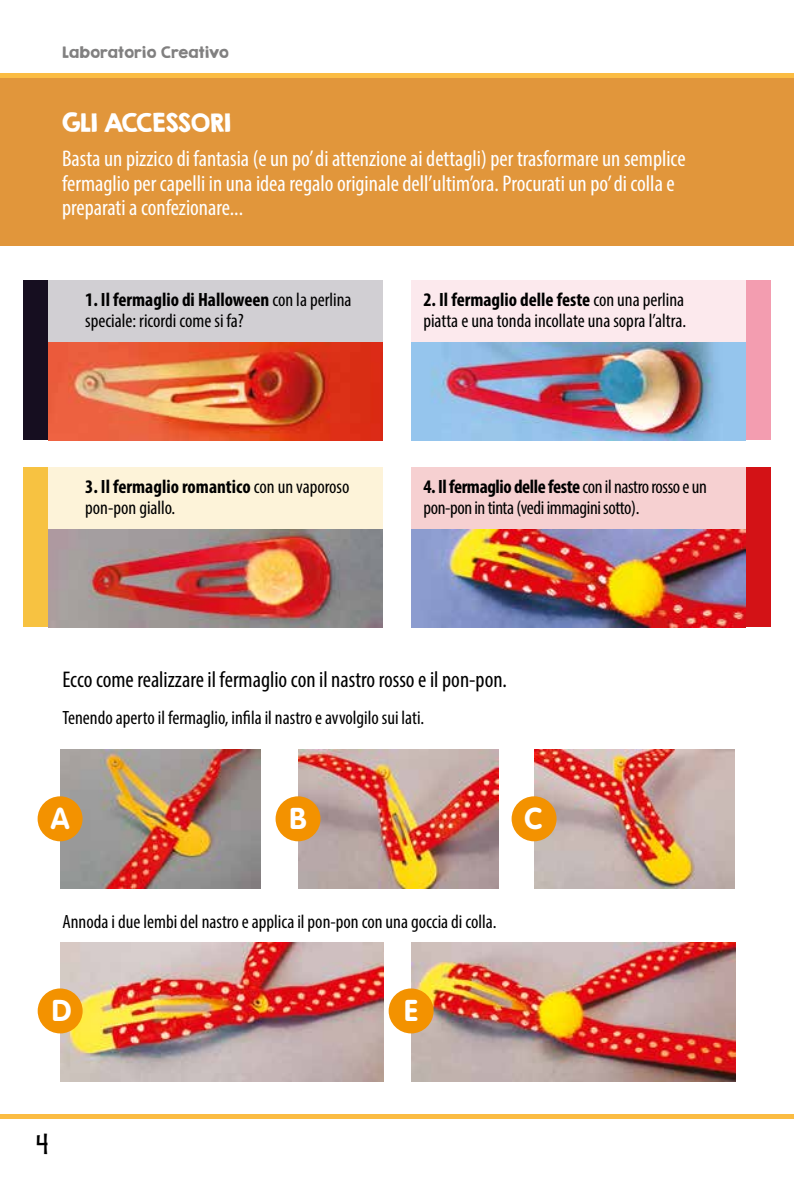
<style>
.page{position:relative;width:794px;height:1191px;background:#fff}
.page>*{position:absolute;margin:0;border:0;box-sizing:border-box;transform-origin:0 0}
.t1{font:700 29.75px "VAG Rounded";color:#fff}
.t2{font:condensed 22.75px/24.5px "Myriad Pro";color:#fff}
.t3{font:condensed 22.75px "Myriad Pro";color:#000}
.t4{font:22.75px "KG Second Chances Solid";color:#fff}
.t5{font:21px "KG She Persisted";color:#000}
.t6{font:condensed 19.25px/21px "Myriad Pro";color:#000}
.t7{font:condensed 19.25px/21px "Myriad Pro";letter-spacing:-.02em;color:#000}
.t8{font:14px "KG Second Chances Solid";letter-spacing:.02em;color:#818080}
.s1{font-weight:700}
</style>
<div class="page">
<hr style="left:0;top:1114px;width:794px;height:4px;background:#fbbc43">
<div style="left:0;top:78px;width:794px;height:168px;background:#e1963b"></div>
<div style="left:23px;top:280px;width:25px;height:160px;background:#160e20"></div>
<div style="left:23px;top:467px;width:25px;height:160px;background:#f7c241"></div>
<div style="left:48px;top:280px;width:335px;height:160px;background:#d1cfd3"></div>
<div style="left:411px;top:280px;width:335px;height:160px;background:#fce9ed"></div>
<div style="left:411px;top:467px;width:335px;height:160px;background:#f6d0d1"></div>
<div style="left:48px;top:467px;width:335px;height:160px;background:#fdf3d9"></div>
<div style="left:746px;top:280px;width:25px;height:160px;background:#f39db0"></div>
<div style="left:746px;top:467px;width:25px;height:160px;background:#d31216"></div>
<img style="left:48px;top:342px;width:334px;height:98px">
<img style="left:48px;top:529px;width:334px;height:98px">
<img style="left:411px;top:529px;width:335px;height:98px">
<img style="left:411px;top:342px;width:334px;height:98px">
<img style="left:60px;top:749px;width:201px;height:139px">
<img style="left:534px;top:749px;width:200px;height:139px">
<img style="left:298px;top:749px;width:200px;height:139px">
<img style="left:60px;top:943px;width:323px;height:138px">
<img style="left:412px;top:943px;width:323px;height:138px">
<div style="left:38px;top:796px;width:45px;height:45px;background:#f39200;border-radius:50%"></div>
<div style="left:38px;top:988px;width:45px;height:45px;background:#f39200;border-radius:50%"></div>
<div style="left:389px;top:988px;width:44px;height:45px;background:#f39200;border-radius:50%"></div>
<div style="left:275px;top:796px;width:45px;height:45px;background:#f39200;border-radius:50%"></div>
<div style="left:511px;top:796px;width:45px;height:45px;background:#f39200;border-radius:50%"></div>
<div style="left:0;top:73px;width:794px;height:5px;background:#fbbc43"></div>
<p class="t8" style="left:63px;top:43px;width:168px">Laboratorio Creativo</p>
<p class="t4" style="left:62px;top:108px;width:171px">GLI ACCESSORI</p>
<p class="t2" style="left:62px;top:146px;width:625px">Basta un pizzico di fantasia (e un po’ di attenzione ai dettagli) per trasformare un semplice fermaglio per capelli in una idea regalo originale dell’ultim’ora. Procurati un po’ di colla e preparati a confezionare...</p>
<p class="t6" style="left:85px;top:289px;width:268px"><span class="s1">1. Il fermaglio di Halloween</span> con la perlina speciale: ricordi come si fa?</p>
<p class="t6" style="left:423px;top:289px;width:264px"><span class="s1">2. Il fermaglio delle feste</span> con una perlina piatta e una tonda incollate una sopra l’altra.</p>
<p class="t6" style="left:85px;top:475px;width:266px"><span class="s1">3. Il fermaglio romantico</span> con un vaporoso pon-pon giallo.</p>
<p class="t7" style="left:423px;top:475px;width:285px"><span class="s1">4. Il fermaglio delle feste</span> con il nastro rosso e un pon-pon in tinta (vedi immagini sotto).</p>
<p class="t3" style="left:63px;top:665px;width:446px">Ecco come realizzare il fermaglio con il nastro rosso e il pon-pon.</p>
<p class="t6" style="left:63px;top:707px;width:363px">Tenendo aperto il fermaglio, infila il nastro e avvolgilo sui lati.</p>
<h1 class="t1" style="left:51px;top:800px;width:20px">A</h1>
<h1 class="t1" style="left:289px;top:800px;width:19px">B</h1>
<h1 class="t1" style="left:524px;top:801px;width:20px">C</h1>
<p class="t6" style="left:63px;top:910px;width:436px">Annoda i due lembi del nastro e applica il pon-pon con una goccia di colla.</p>
<h1 class="t1" style="left:52px;top:993px;width:21px">D</h1>
<h1 class="t1" style="left:404px;top:993px;width:15px">E</h1>
<p class="t5" style="left:36px;top:1128px;width:13px">4</p>
</div>
